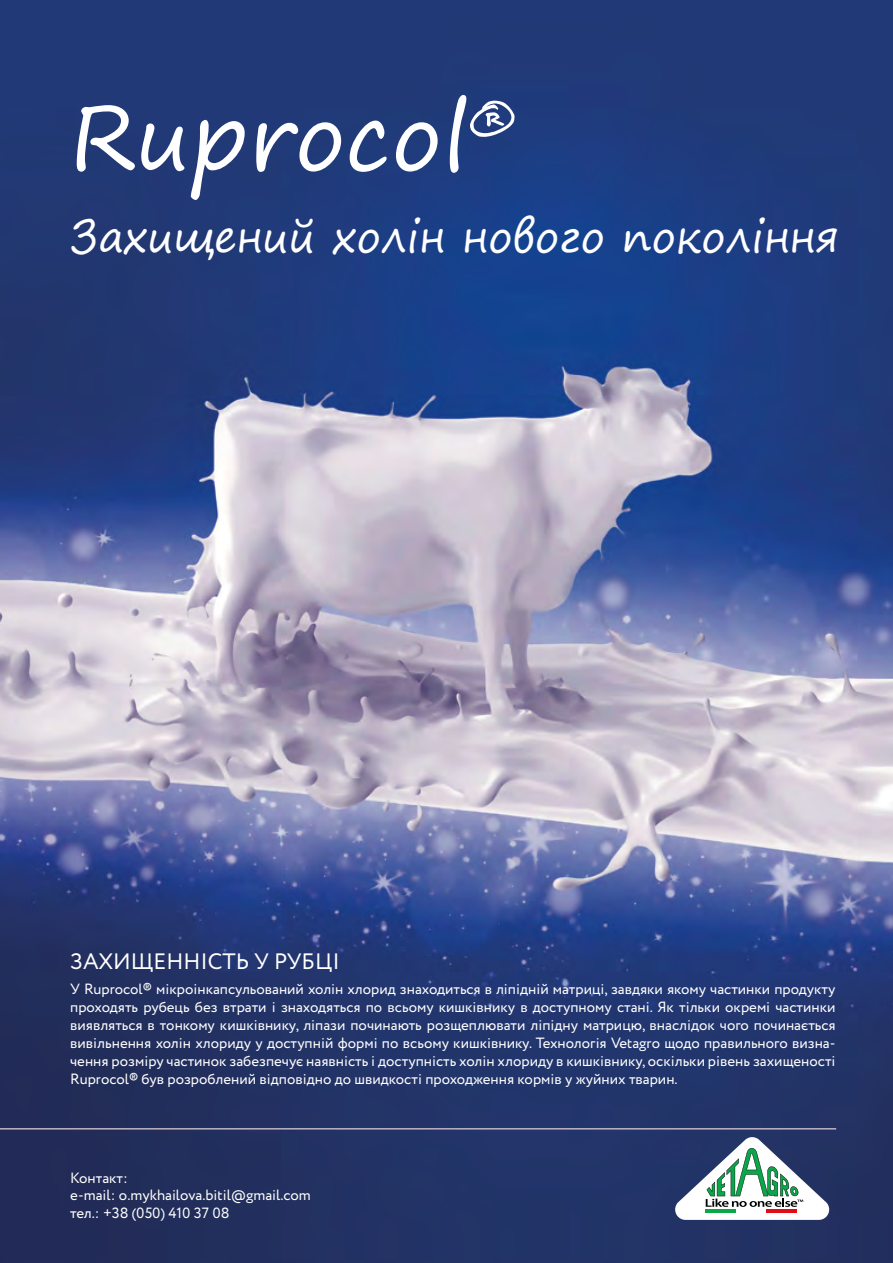
<style>
.page{position:relative;width:893px;height:1263px;background:#fff}
.page>*{position:absolute;margin:0;border:0;box-sizing:border-box;transform-origin:0 0}
.t1{font:90px "Segoe Print";color:#fff}
.t2{font:43.5px "Segoe Print";color:#fff}
.t3{font:22.35px "Circe";color:#fff}
.t4{font:14.85px/17.9px "Circe";color:#fff;text-align:justify}
</style>
<div class="page">
<img style="left:0;top:0;width:893px;height:1263px">
<svg style="left:675px;top:1137px;width:154px;height:83px"></svg>
<hr style="left:0;top:1128px;width:836px;height:1px;background:#beb4c5">
<h1 class="t1" style="left:70px;top:57px;width:448px">Ruprocol<sup>®</sup></h1>
<h2 class="t2" style="left:70px;top:197px;width:770px">Захищений холін нового покоління</h2>
<h3 class="t3" style="left:70px;top:946px;width:271px">ЗАХИЩЕННІСТЬ У РУБЦІ</h3>
<p class="t4" style="left:70px;top:981px;width:767px">У Ruprocol® мікроінкапсульований холін хлорид знаходиться в ліпідній матриці, завдяки якому частинки продукту проходять рубець без втрати і знаходяться по всьому кишківнику в доступному стані. Як тільки окремі частинки виявляться в тонкому кишківнику, ліпази починають розщеплювати ліпідну матрицю, внаслідок чого починається вивільнення холін хлориду у доступній формі по всьому кишківнику. Технологія Vetagro щодо правильного визна&shy;чення розміру частинок забезпечує наявність і доступність холін хлориду в кишківнику, оскільки рівень захищеності Ruprocol® був розроблений відповідно до швидкості проходження кормів у жуйних тварин.</p>
<p class="t4" style="left:70px;top:1169px;width:242px;text-align:left">Контакт:<br>e-mail: o.mykhailova.bitil@gmail.com тел.: +38 (050) 410 37 08</p>
</div>
